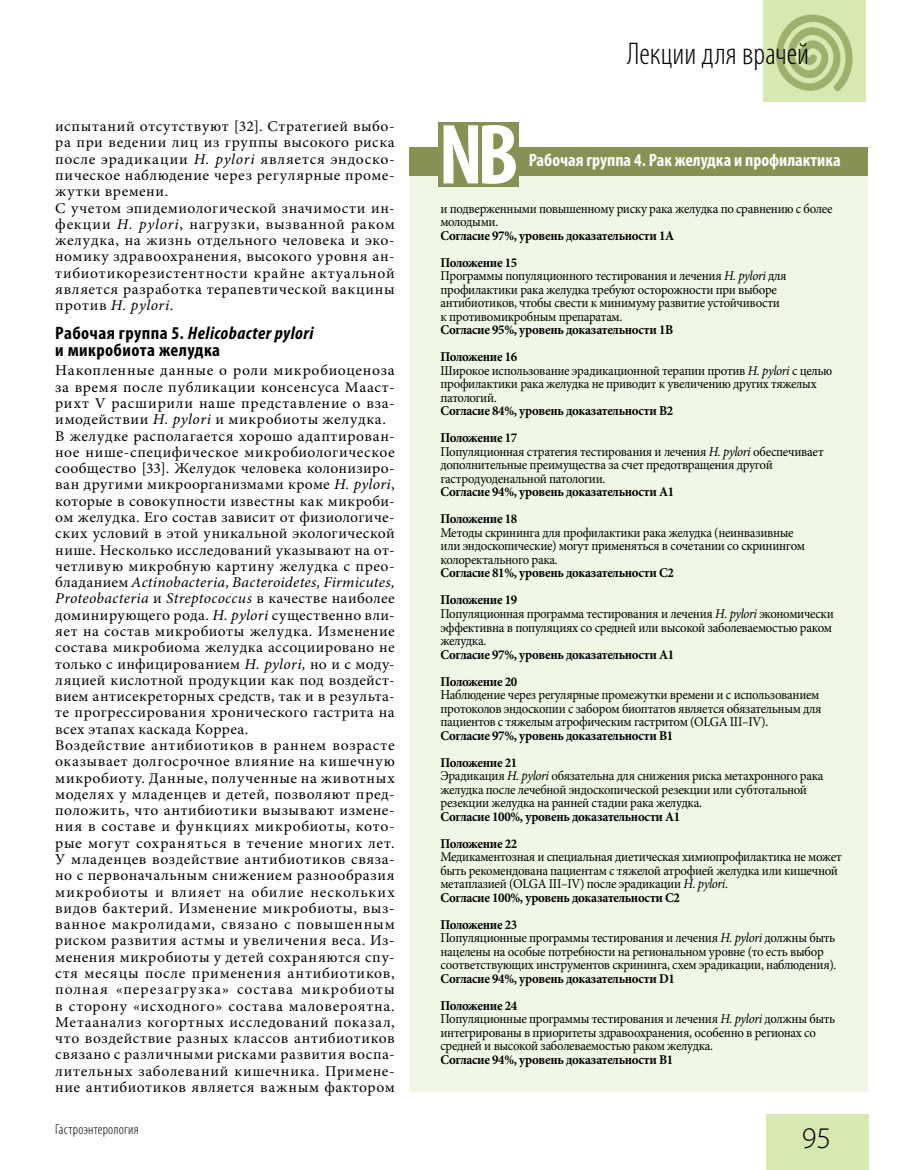
<style>
.page{position:relative;width:915px;height:1170px;background:#fff}
.page>*{position:absolute;margin:0;border:0;box-sizing:border-box;transform-origin:0 0}
.t1{font:700 condensed 86.25px "Myriad Pro";color:#fff}
.t2{font:300 condensed 31.5px "Myriad Pro";color:#000}
.t3{font:300 30px "Myriad Pro";color:#000}
.t4{font:700 condensed 18px/16.2px "Myriad Pro";letter-spacing:.02em;color:#000;scale:1.04 1}
.t5{font:700 condensed 18px "Myriad Pro";color:#fff}
.t6{font:15px/16.2px "Minion Pro";letter-spacing:.035em;color:#000;scale:1.04 1}
.t7{font:300 condensed 14.25px "Myriad Pro";letter-spacing:.015em;color:#000}
.t8{font:13.5px/13.5px "Minion Pro";letter-spacing:-.025em;color:#000;scale:.95 1}
.t9{font:700 13.5px/27px "Minion Pro";letter-spacing:-.025em;color:#000;scale:.95 1}
.s1{font-style:italic}
.s2{font-weight:700}
</style>
<div class="page">
<div style="left:765px;top:1113px;width:102px;height:56px;background:#d7e8b1"></div>
<div style="left:763px;top:0;width:102px;height:102px;background:#d7e8b1"></div>
<svg style="left:776px;top:14px;width:77px;height:77px"></svg>
<div style="left:409px;top:150px;width:458px;height:941px;background:#f1f7e6"></div>
<div style="left:409px;top:147px;width:458px;height:28px;background:#869154"></div>
<div style="left:438px;top:122px;width:81px;height:65px;background:#869154"></div>
<p class="t6" style="left:55px;top:118px;width:328px">испытаний отсутствуют [32]. Стратегией выбо&shy;ра при ведении лиц из группы высокого риска после эрадикации <span class="s1">H. pylori</span> является эндоско&shy;пическое наблюдение через регулярные проме&shy;жутки времени.<br>С учетом эпидемиологической значимости ин&shy;фекции <span class="s1">H. pylori</span>, нагрузки, вызванной раком желудка, на жизнь отдельного человека и эко&shy;номику здравоохранения, высокого уровня ан&shy;тибиотикорезистентности крайне актуальной является разработка терапевтической вакцины против <span class="s1">H. pylori</span>.</p>
<p class="t4" style="left:55px;top:325px;width:250px">Рабочая группа 5. <span class="s1">Helicobacter pylori </span>и микробиота желудка</p>
<p class="t6" style="left:55px;top:362px;width:328px">Накопленные данные о роли микробиоценоза за время после публикации консенсуса Мааст&shy;рихт V расширили наше представление о вза&shy;имодействии <span class="s1">H. pylori</span> и микробиоты желудка.<br>В желудке располагается хорошо адаптирован&shy;ное нише-специфическое микробиологическое сообщество [33]. Желудок человека колонизиро&shy;ван другими микроорганизмами кроме <span class="s1">H. pylori</span>, которые в совокупности известны как микроби&shy;ом желудка. Его состав зависит от физиологиче&shy;ских условий в этой уникальной экологической нише. Несколько исследований указывают на от&shy;четливую микробную картину желудка с прео&shy;бладанием <span class="s1">Actinobacteria, Bacteroidetes, Firmicutes, Proteobacteria</span> и <span class="s1">Streptococcus</span> в качестве наиболее доминирующего рода. <span class="s1">H. pylori</span> существенно вли&shy;яет на состав микробиоты желудка. Изменение состава микробиома желудка ассоциировано не только с инфицированием <span class="s1">H. pylori,</span> но и с моду&shy;ляцией кислотной продукции как под воздейст&shy;вием антисекреторных средств, так и в результа&shy;те прогрессирования хронического гастрита на всех этапах каскада Корреа.<br>Воздействие антибиотиков в раннем возрасте оказывает долгосрочное влияние на кишечную микробиоту. Данные, полученные на животных моделях у младенцев и детей, позволяют пред&shy;положить, что антибиотики вызывают измене&shy;ния в составе и функциях микробиоты, кото&shy;рые могут сохраняться в течение многих лет.<br>У младенцев воздействие антибиотиков связа&shy;но с первоначальным снижением разнообразия микробиоты и влияет на обилие нескольких видов бактерий. Изменение микробиоты, выз&shy;ванное макролидами, связано с повышенным риском развития астмы и увеличения веса. Из&shy;менения микробиоты у детей сохраняются спу&shy;стя месяцы после применения антибиотиков, полная «перезагрузка» состава микробиоты в сторону «исходного» состава маловероятна.<br>Метаанализ когортных исследований показал, что воздействие разных классов антибиотиков связано с различными рисками развития воспа&shy;лительных заболеваний кишечника. Примене&shy;ние антибиотиков является важным фактором</p>
<p class="t7" style="left:55px;top:1120px;width:85px">Гастроэнтерология</p>
<h2 class="t2" style="left:627px;top:35px;width:183px">Лекции для врачей</h2>
<h1 class="t1" style="left:438px;top:101px;width:82px">NB</h1>
<p class="t5" style="left:528px;top:149px;width:313px">Рабочая группа 4. Рак желудка и профилактика</p>
<p class="t8" style="left:440px;top:202px;width:414px">и подверженными повышенному риску рака желудка по сравнению с более молодыми.</p>
<p class="t9" style="left:440px;top:222px;width:247px">Согласие 97%, уровень доказательности 1А<br>Положение 15</p>
<p class="t8" style="left:440px;top:269px;width:366px">Программы популяционного тестирования и лечения <span class="s1">H. pylori</span> для профилактики рака желудка требуют осторожности при выборе антибиотиков, чтобы свести к минимуму развитие устойчивости к противомикробным препаратам.</p>
<p class="t9" style="left:440px;top:316px;width:246px">Согласие 95%, уровень доказательности 1В<br>Положение 16</p>
<p class="t8" style="left:440px;top:364px;width:414px">Широкое использование эрадикационной терапии против <span class="s1">H. pylori</span> с целью профилактики рака желудка не приводит к увеличению других тяжелых патологий.</p>
<p class="t9" style="left:440px;top:397px;width:246px">Согласие 84%, уровень доказательности В2<br>Положение 17</p>
<p class="t8" style="left:440px;top:445px;width:405px">Популяционная стратегия тестирования и лечения <span class="s1">H. pylori</span> обеспечивает дополнительные преимущества за счет предотвращения другой гастродуоденальной патологии.</p>
<p class="t9" style="left:440px;top:478px;width:247px">Согласие 94%, уровень доказательности А1<br>Положение 18</p>
<p class="t8" style="left:440px;top:526px;width:385px">Методы скрининга для профилактики рака желудка (неинвазивные или эндоскопические) могут применяться в сочетании со скринингом колоректального рака.</p>
<p class="t9" style="left:440px;top:559px;width:247px">Согласие 81%, уровень доказательности С2<br>Положение 19</p>
<p class="t8" style="left:440px;top:607px;width:415px">Популяционная программа тестирования и лечения <span class="s1">H. pylori</span> экономически эффективна в популяциях со средней или высокой заболеваемостью раком желудка.</p>
<p class="t9" style="left:440px;top:640px;width:247px">Согласие 97%, уровень доказательности А1<br>Положение 20</p>
<p class="t8" style="left:440px;top:688px;width:402px">Наблюдение через регулярные промежутки времени и с использованием протоколов эндоскопии с забором биоптатов является обязательным для пациентов с тяжелым атрофическим гастритом (OLGA III–IV).</p>
<p class="t9" style="left:440px;top:721px;width:246px">Согласие 97%, уровень доказательности B1<br>Положение 21</p>
<p class="t8" style="left:440px;top:769px;width:404px">Эрадикация <span class="s1">H. pylori</span> обязательна для снижения риска метахронного рака желудка после лечебной эндоскопической резекции или субтотальной резекции желудка на ранней стадии рака желудка.</p>
<p class="t9" style="left:440px;top:802px;width:254px">Согласие 100%, уровень доказательности A1<br>Положение 22</p>
<p class="t8" style="left:440px;top:850px;width:424px">Медикаментозная и специальная диетическая химиопрофилактика не может быть рекомендована пациентам с тяжелой атрофией желудка или кишечной метаплазией (OLGA III–IV) после эрадикации <span class="s1">H. pylori</span>.<br><span class="s2">Согласие 100%, уровень доказательности C2</span></p>
<p class="t8" style="left:440px;top:917px;width:418px"><span class="s2">Положение 23<br></span>Популяционные программы тестирования и лечения <span class="s1">H. pylori</span> должны быть нацелены на особые потребности на региональном уровне (то есть выбор соответствующих инструментов скрининга, схем эрадикации, наблюдения).</p>
<p class="t9" style="left:440px;top:964px;width:248px">Согласие 94%, уровень доказательности D1<br>Положение 24</p>
<p class="t8" style="left:440px;top:1012px;width:417px">Популяционные программы тестирования и лечения <span class="s1">H. pylori</span> должны быть интегрированы в приоритеты здравоохранения, особенно в регионах со средней и высокой заболеваемостью раком желудка.</p>
<p class="t9" style="left:440px;top:1045px;width:246px">Согласие 94%, уровень доказательности B1</p>
<h3 class="t3" style="left:801px;top:1119px;width:31px">95</h3>
</div>
